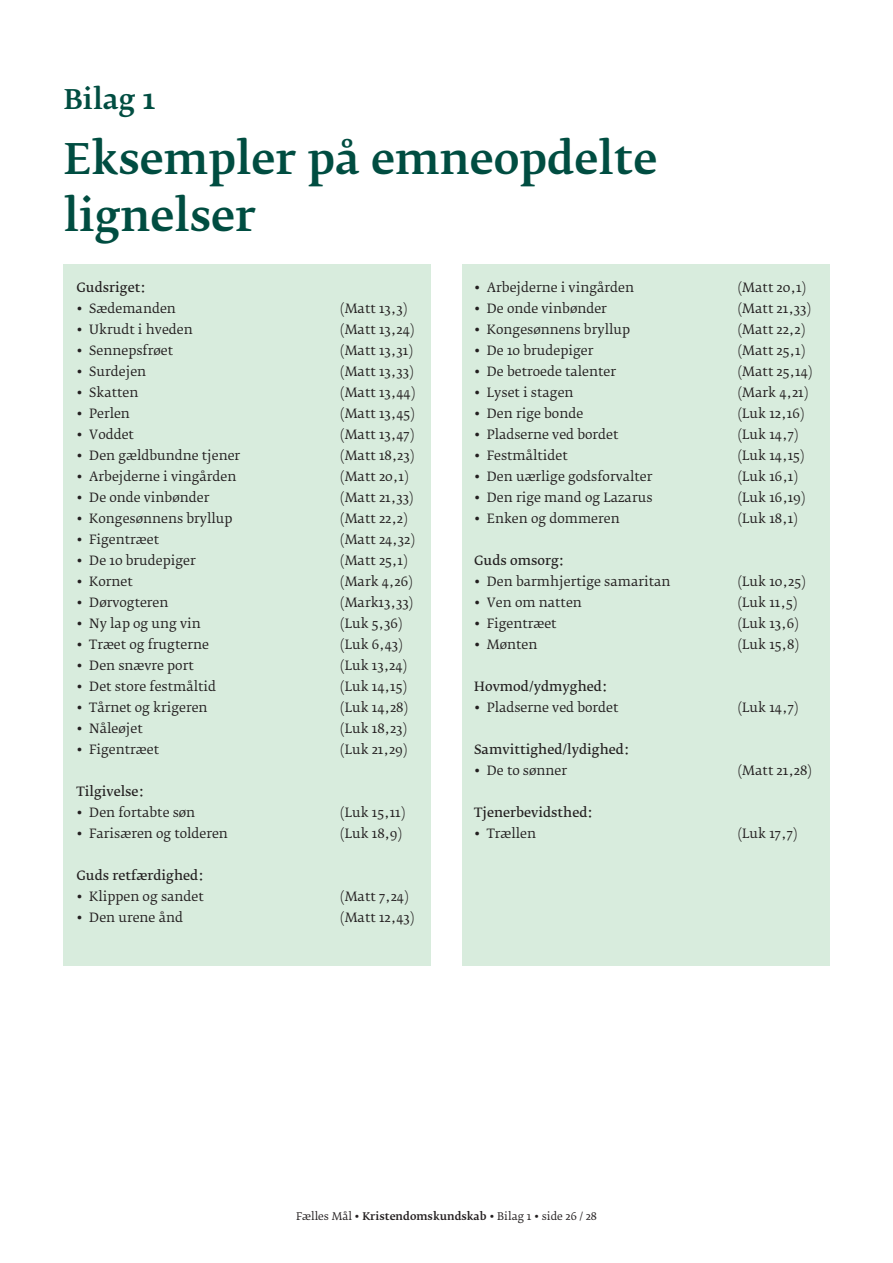
<style>
.page{position:relative;width:893px;height:1263px;background:#fff}
.page>*{position:absolute;margin:0;border:0;box-sizing:border-box;transform-origin:0 0}
.t1{font:500 42px/57px "Fedra Serif B Std";color:#004d41}
.t2{font:500 27px "Fedra Serif B Std";color:#004d41}
.t3{font:12.75px "Fedra Serif B Std";color:#231f20}
.t4{font:600 12.75px "Fedra Serif B Std";color:#231f20}
.t5{font:10.5px "Fedra Serif B Std";color:#231f20}
.s1{font-weight:500}
</style>
<div class="page">
<div style="left:64px;top:264px;width:367px;height:701px;background:#d8ecdd"></div>
<div style="left:462px;top:264px;width:367px;height:701px;background:#d8ecdd"></div>
<h2 class="t2" style="left:64px;top:90px;width:93px">Bilag 1</h2>
<h1 class="t1" style="left:64px;top:136px;width:595px">Eksempler på emneopdelte lignelser</h1>
<p class="t4" style="left:77px;top:283px;width:71px">Gudsriget:</p>
<p class="t3" style="left:77px;top:304px;width:101px">• Sædemanden</p>
<p class="t3" style="left:340px;top:304px;width:69px">(Matt 13,3)</p>
<p class="t3" style="left:77px;top:325px;width:118px">• Ukrudt i hveden</p>
<p class="t3" style="left:340px;top:325px;width:76px">(Matt 13,24)</p>
<p class="t3" style="left:77px;top:346px;width:98px">• Sennepsfrøet</p>
<p class="t3" style="left:340px;top:346px;width:74px">(Matt 13,31)</p>
<p class="t3" style="left:77px;top:367px;width:71px">• Surdejen</p>
<p class="t3" style="left:340px;top:367px;width:75px">(Matt 13,33)</p>
<p class="t3" style="left:77px;top:388px;width:63px">• Skatten</p>
<p class="t3" style="left:340px;top:388px;width:77px">(Matt 13,44)</p>
<p class="t3" style="left:77px;top:409px;width:55px">• Perlen</p>
<p class="t3" style="left:340px;top:409px;width:76px">(Matt 13,45)</p>
<p class="t3" style="left:77px;top:430px;width:59px">• Voddet</p>
<p class="t3" style="left:340px;top:430px;width:76px">(Matt 13,47)</p>
<p class="t3" style="left:77px;top:451px;width:165px">• Den gældbundne tjener</p>
<p class="t3" style="left:340px;top:451px;width:76px">(Matt 18,23)</p>
<p class="t3" style="left:77px;top:472px;width:161px">• Arbejderne i vingården</p>
<p class="t3" style="left:340px;top:472px;width:70px">(Matt 20,1)</p>
<p class="t3" style="left:77px;top:493px;width:134px">• De onde vinbønder</p>
<p class="t3" style="left:340px;top:493px;width:75px">(Matt 21,33)</p>
<p class="t3" style="left:77px;top:514px;width:157px">• Kongesønnens bryllup</p>
<p class="t3" style="left:340px;top:514px;width:69px">(Matt 22,2)</p>
<p class="t3" style="left:77px;top:535px;width:84px">• Figentræet</p>
<p class="t3" style="left:340px;top:535px;width:76px">(Matt 24,32)</p>
<p class="t3" style="left:77px;top:556px;width:121px">• De 10 brudepiger</p>
<p class="t3" style="left:340px;top:556px;width:69px">(Matt 25,1)</p>
<p class="t3" style="left:77px;top:577px;width:58px">• Kornet</p>
<p class="t3" style="left:340px;top:577px;width:74px">(Mark 4,26)</p>
<p class="t3" style="left:77px;top:597px;width:93px">• Dørvogteren</p>
<p class="t3" style="left:340px;top:597px;width:74px">(Mark13,33)</p>
<p class="t3" style="left:77px;top:618px;width:126px">• Ny lap og ung vin</p>
<p class="t3" style="left:340px;top:618px;width:64px">(Luk 5,36)</p>
<p class="t3" style="left:77px;top:639px;width:134px">• Træet og frugterne</p>
<p class="t3" style="left:340px;top:639px;width:64px">(Luk 6,43)</p>
<p class="t3" style="left:77px;top:660px;width:119px">• Den snævre port</p>
<p class="t3" style="left:340px;top:660px;width:68px">(Luk 13,24)</p>
<p class="t3" style="left:77px;top:681px;width:141px">• Det store festmåltid</p>
<p class="t3" style="left:340px;top:681px;width:68px">(Luk 14,15)</p>
<p class="t3" style="left:77px;top:702px;width:133px">• Tårnet og krigeren</p>
<p class="t3" style="left:340px;top:702px;width:69px">(Luk 14,28)</p>
<p class="t3" style="left:77px;top:723px;width:68px">• Nåleøjet</p>
<p class="t3" style="left:340px;top:723px;width:68px">(Luk 18,23)</p>
<p class="t3" style="left:77px;top:744px;width:84px">• Figentræet</p>
<p class="t3" style="left:340px;top:744px;width:69px">(Luk 21,29)</p>
<p class="t4" style="left:77px;top:786px;width:69px">Tilgivelse:</p>
<p class="t3" style="left:77px;top:807px;width:120px">• Den fortabte søn</p>
<p class="t3" style="left:340px;top:807px;width:67px">(Luk 15,11)</p>
<p class="t3" style="left:77px;top:828px;width:153px">• Farisæren og tolderen</p>
<p class="t3" style="left:340px;top:828px;width:63px">(Luk 18,9)</p>
<p class="t4" style="left:77px;top:870px;width:129px">Guds retfærdighed:</p>
<p class="t3" style="left:77px;top:891px;width:129px">• Klippen og sandet</p>
<p class="t3" style="left:340px;top:891px;width:70px">(Matt 7,24)</p>
<p class="t3" style="left:77px;top:912px;width:108px">• Den urene ånd</p>
<p class="t3" style="left:340px;top:912px;width:76px">(Matt 12,43)</p>
<p class="t3" style="left:474px;top:282px;width:161px">• Arbejderne i vingården</p>
<p class="t3" style="left:738px;top:282px;width:70px">(Matt 20,1)</p>
<p class="t3" style="left:474px;top:303px;width:134px">• De onde vinbønder</p>
<p class="t3" style="left:738px;top:303px;width:75px">(Matt 21,33)</p>
<p class="t3" style="left:474px;top:324px;width:157px">• Kongesønnens bryllup</p>
<p class="t3" style="left:738px;top:324px;width:69px">(Matt 22,2)</p>
<p class="t3" style="left:474px;top:345px;width:121px">• De 10 brudepiger</p>
<p class="t3" style="left:738px;top:345px;width:69px">(Matt 25,1)</p>
<p class="t3" style="left:474px;top:366px;width:143px">• De betroede talenter</p>
<p class="t3" style="left:738px;top:366px;width:76px">(Matt 25,14)</p>
<p class="t3" style="left:474px;top:387px;width:101px">• Lyset i stagen</p>
<p class="t3" style="left:738px;top:387px;width:72px">(Mark 4,21)</p>
<p class="t3" style="left:474px;top:408px;width:111px">• Den rige bonde</p>
<p class="t3" style="left:738px;top:408px;width:68px">(Luk 12,16)</p>
<p class="t3" style="left:474px;top:429px;width:146px">• Pladserne ved bordet</p>
<p class="t3" style="left:738px;top:429px;width:62px">(Luk 14,7)</p>
<p class="t3" style="left:474px;top:450px;width:95px">• Festmåltidet</p>
<p class="t3" style="left:738px;top:450px;width:68px">(Luk 14,15)</p>
<p class="t3" style="left:474px;top:471px;width:180px">• Den uærlige godsforvalter</p>
<p class="t3" style="left:738px;top:471px;width:62px">(Luk 16,1)</p>
<p class="t3" style="left:474px;top:492px;width:180px">• Den rige mand og Lazarus</p>
<p class="t3" style="left:738px;top:492px;width:69px">(Luk 16,19)</p>
<p class="t3" style="left:474px;top:513px;width:147px">• Enken og dommeren</p>
<p class="t3" style="left:738px;top:513px;width:61px">(Luk 18,1)</p>
<p class="t4" style="left:474px;top:555px;width:92px">Guds omsorg:</p>
<p class="t3" style="left:474px;top:576px;width:198px">• Den barmhjertige samaritan</p>
<p class="t3" style="left:738px;top:576px;width:69px">(Luk 10,25)</p>
<p class="t3" style="left:474px;top:597px;width:109px">• Ven om natten</p>
<p class="t3" style="left:738px;top:597px;width:61px">(Luk 11,5)</p>
<p class="t3" style="left:474px;top:618px;width:84px">• Figentræet</p>
<p class="t3" style="left:738px;top:618px;width:62px">(Luk 13,6)</p>
<p class="t3" style="left:474px;top:639px;width:65px">• Mønten</p>
<p class="t3" style="left:738px;top:639px;width:63px">(Luk 15,8)</p>
<p class="t4" style="left:474px;top:681px;width:135px">Hovmod/ydmyghed:</p>
<p class="t3" style="left:474px;top:702px;width:146px">• Pladserne ved bordet</p>
<p class="t3" style="left:738px;top:702px;width:62px">(Luk 14,7)</p>
<p class="t4" style="left:474px;top:744px;width:157px">Samvittighed/lydighed:</p>
<p class="t3" style="left:474px;top:765px;width:94px">• De to sønner</p>
<p class="t3" style="left:738px;top:765px;width:75px">(Matt 21,28)</p>
<p class="t4" style="left:474px;top:807px;width:120px">Tjenerbevidsthed:</p>
<p class="t3" style="left:474px;top:828px;width:63px">• Trællen</p>
<p class="t3" style="left:738px;top:828px;width:61px">(Luk 17,7)</p>
<p class="t5" style="left:296px;top:1212px;width:302px">Fælles Mål • <span class="s1">Kristendomskundskab</span> • Bilag 1 • side 26 / 28</p>
</div>
